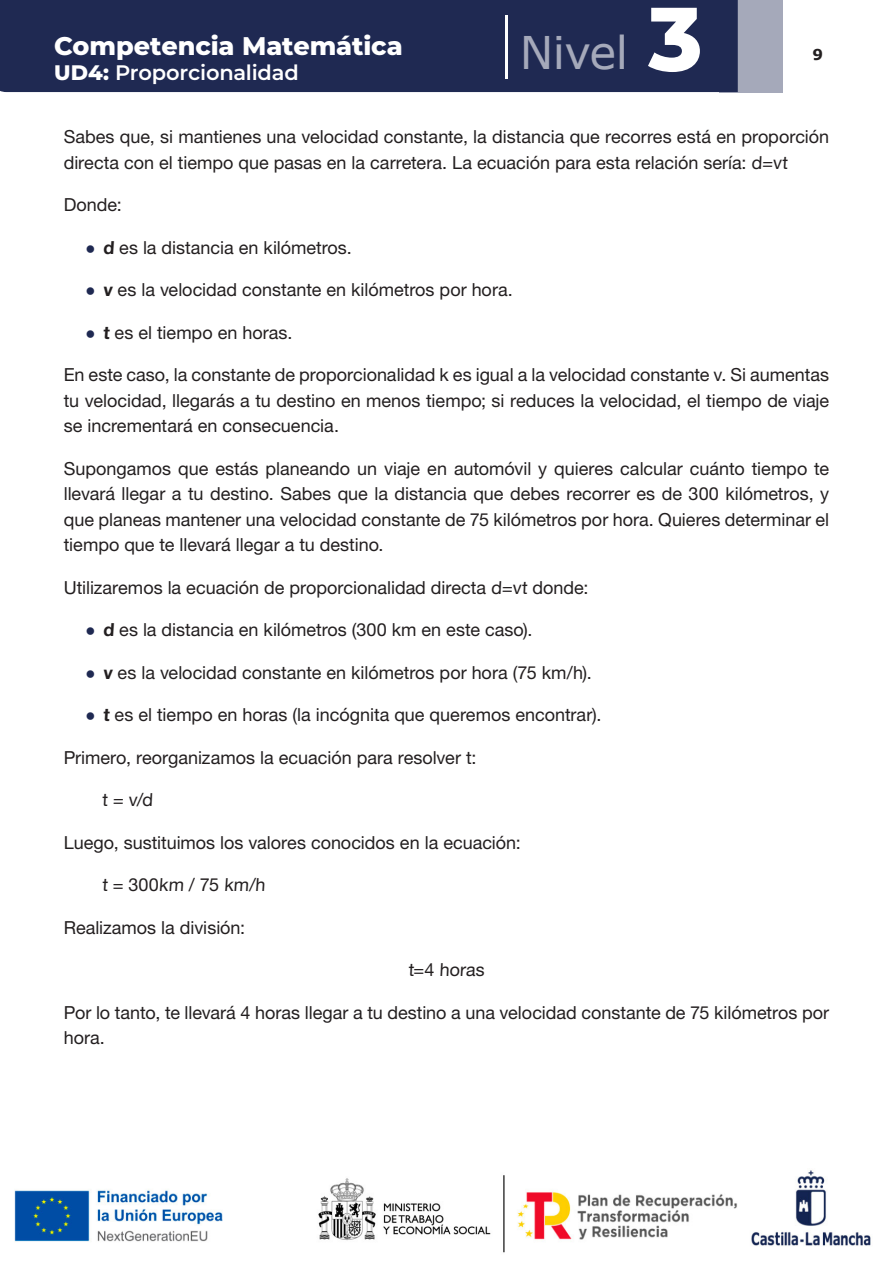
<style>
.page{position:relative;width:893px;height:1263px;background:#fff}
.page>*{position:absolute;margin:0;border:0;box-sizing:border-box;transform-origin:0 0}
.t1{font:45px "Verdana";letter-spacing:-.015em;color:#a5a9ba}
.t2{font:800 25.5px "Montserrat";letter-spacing:-.005em;color:#fff}
.t3{font:600 21px "Montserrat";letter-spacing:-.01em;color:#fff}
.PUNTO_PARRAFOS_SIGUI{font:18px/25.5px "Helvetica Neue LT 55 Rm";color:#231f20}
.t4{font:700 15px "Verdana";color:#231f20}
.s1{font-weight:800}
.s2{font-family:"Montserrat";font-weight:800;font-size:90px;color:#fff}
.s3{font-family:"Verdana";font-weight:700;font-size:15px;color:#1f2952}
.s4{font-family:"Helvetica Neue LT 75 Bd"}
</style>
<div class="page">
<img style="left:14px;top:1170px;width:857px;height:83px">
<div style="left:719px;top:0;width:63px;height:92px;background:#a5a9ba"></div>
<div style="left:0;top:0;width:738px;height:92px;background:#1f2952"></div>
<hr style="left:505px;top:16px;width:2px;height:63px;background:#fff">
<h2 class="t2" style="left:54px;top:27px;width:350px">Competencia Matemática</h2>
<p class="t3" style="left:54px;top:58px;width:246px"><span class="s1">UD4:</span> Proporcionalidad</p>
<h1 class="t1" style="left:520px;top:22px;width:184px">Nivel <span class="s2">3</span></h1>
<p class="t4" style="left:812px;top:44px;width:12px">9</p>
<p class="PUNTO_PARRAFOS_SIGUI" style="left:64px;top:123px;width:767px">Sabes que, si mantienes una velocidad constante, la distancia que recorres está en proporción directa con el tiempo que pasas en la carretera. La ecuación para esta relación sería: d=vt</p>
<p class="PUNTO_PARRAFOS_SIGUI" style="left:64px;top:191px;width:59px">Donde:</p>
<p class="PUNTO_PARRAFOS_SIGUI" style="left:85px;top:234px;width:268px"><span class="s3">•</span> <span class="s4">d</span> es la distancia en kilómetros.</p>
<p class="PUNTO_PARRAFOS_SIGUI" style="left:85px;top:276px;width:429px"><span class="s3">•</span> <span class="s4">v</span> es la velocidad constante en kilómetros por hora.</p>
<p class="PUNTO_PARRAFOS_SIGUI" style="left:85px;top:319px;width:209px"><span class="s3">•</span> <span class="s4">t</span> es el tiempo en horas.</p>
<p class="PUNTO_PARRAFOS_SIGUI" style="left:64px;top:361px;width:767px;text-align:justify">En este caso, la constante de proporcionalidad k es igual a la velocidad constante v. Si aumentas tu velocidad, llegarás a tu destino en menos tiempo; si reduces la velocidad, el tiempo de viaje se incrementará en consecuencia.</p>
<p class="PUNTO_PARRAFOS_SIGUI" style="left:64px;top:455px;width:767px;text-align:justify">Supongamos que estás planeando un viaje en automóvil y quieres calcular cuánto tiempo te llevará llegar a tu destino. Sabes que la distancia que debes recorrer es de 300 kilómetros, y que planeas mantener una velocidad constante de 75 kilómetros por hora. Quieres determinar el tiempo que te llevará llegar a tu destino.</p>
<p class="PUNTO_PARRAFOS_SIGUI" style="left:64px;top:574px;width:526px">Utilizaremos la ecuación de proporcionalidad directa d=vt donde:</p>
<p class="PUNTO_PARRAFOS_SIGUI" style="left:85px;top:617px;width:449px"><span class="s3">•</span> <span class="s4">d</span> es la distancia en kilómetros (300 km en este caso).</p>
<p class="PUNTO_PARRAFOS_SIGUI" style="left:85px;top:659px;width:508px"><span class="s3">•</span> <span class="s4">v</span> es la velocidad constante en kilómetros por hora (75 km/h).</p>
<p class="PUNTO_PARRAFOS_SIGUI" style="left:85px;top:702px;width:518px"><span class="s3">•</span> <span class="s4">t</span> es el tiempo en horas (la incógnita que queremos encontrar).</p>
<p class="PUNTO_PARRAFOS_SIGUI" style="left:64px;top:744px;width:414px">Primero, reorganizamos la ecuación para resolver t:</p>
<p class="PUNTO_PARRAFOS_SIGUI" style="left:102px;top:787px;width:53px">t = v/d</p>
<p class="PUNTO_PARRAFOS_SIGUI" style="left:64px;top:829px;width:459px">Luego, sustituimos los valores conocidos en la ecuación:</p>
<p class="PUNTO_PARRAFOS_SIGUI" style="left:102px;top:872px;width:163px">t = 300km / 75 km/ℎ</p>
<p class="PUNTO_PARRAFOS_SIGUI" style="left:64px;top:914px;width:183px">Realizamos la división:</p>
<p class="PUNTO_PARRAFOS_SIGUI" style="left:408px;top:957px;width:79px">t=4 horas</p>
<p class="PUNTO_PARRAFOS_SIGUI" style="left:64px;top:999px;width:767px">Por lo tanto, te llevará 4 horas llegar a tu destino a una velocidad constante de 75 kilómetros por hora.</p>
</div>
